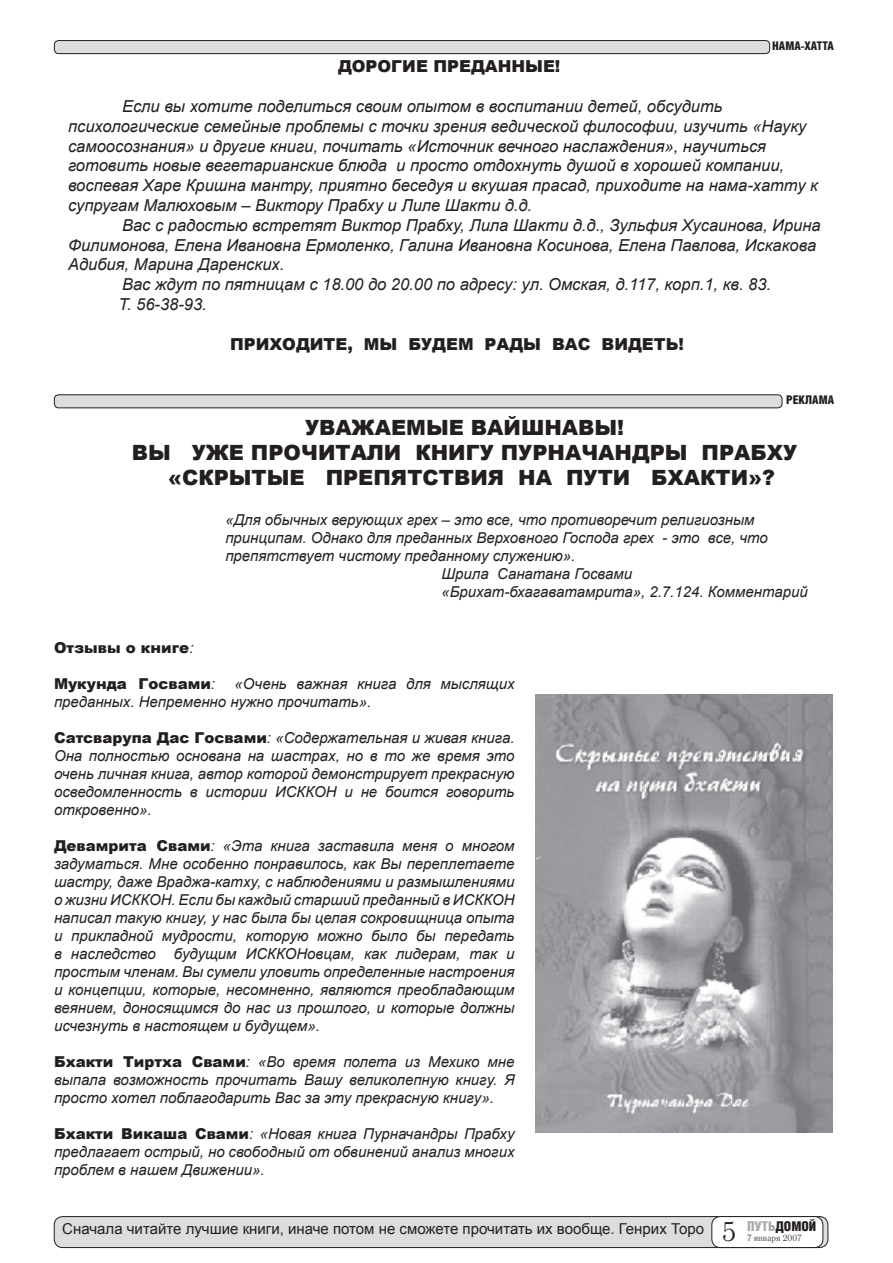
<style>
.page{position:relative;width:893px;height:1263px;background:#fff}
.page>*{position:absolute;margin:0;border:0;box-sizing:border-box;transform-origin:0 0}
.t1{font:27px "Literaturnaya C";color:#231f20}
.t2{font:900 21px "Arial";color:#231f20}
.t3{font:italic 16.5px/19.8px "Arial";color:#231f20}
.t4{font:900 16.5px "Arial";color:#231f20}
.t5{font:italic 15px/18px "Arial";color:#231f20;text-align:justify}
.t6{font:15px "Arial";color:#231f20}
.t7{font:900 15px "Arial";color:#231f20}
.t8{font:900 13.5px "Helios Cond";color:#231f20}
.t9{font:900 12px "Helios Cond";color:#231f20}
.t10{font:9px "Literaturnaya C";color:#231f20}
.s1{font-weight:400;font-style:italic}
.s2{font-weight:900;font-style:normal}
.s3{color:#a8a9ad}
</style>
<div class="page">
<svg style="left:53px;top:1216px;width:776px;height:31px;background:#dadadc"></svg>
<svg style="left:54px;top:40px;width:716px;height:14px;background:#c3c3c5"></svg>
<img style="left:536px;top:694px;width:296px;height:439px">
<svg style="left:54px;top:394px;width:729px;height:14px;background:#c6c7c8"></svg>
<p class="t9" style="left:772px;top:39px;width:63px">НАМА-ХАТТА</p>
<p class="t4" style="left:338px;top:55px;width:224px">ДОРОГИЕ ПРЕДАННЫЕ!</p>
<p class="t3" style="left:68px;top:96px;width:751px;text-indent:54px">Если вы хотите поделиться своим опытом в воспитании детей, обсудить психологические семейные проблемы с точки зрения ведической философии, изучить «Науку самоосознания» и другие книги, почитать «Источник вечного наслаждения», научиться готовить новые вегетарианские блюда и просто отдохнуть душой в хорошей компании, воспевая Харе Кришна мантру, приятно беседуя и вкушая прасад, приходите на нама-хатту к супругам Малюховым – Виктору Прабху и Лиле Шакти д.д.</p>
<p class="t3" style="left:122px;top:215px;width:700px">Вас с радостью встретят Виктор Прабху, Лила Шакти д.д., Зульфия Хусаинова, Ирина</p>
<p class="t3" style="left:68px;top:235px;width:750px">Филимонова, Елена Ивановна Ермоленко, Галина Ивановна Косинова, Елена Павлова, Искакова</p>
<p class="t3" style="left:68px;top:255px;width:218px">Адибия, Марина Даренских.</p>
<p class="t3" style="left:122px;top:275px;width:651px">Вас ждут по пятницам с 18.00 до 20.00 по адресу: ул. Омская, д.117, корп.1, кв. 83.</p>
<p class="t3" style="left:118px;top:294px;width:90px">Т. 56-38-93.</p>
<p class="t4" style="left:230px;top:332px;width:455px">ПРИХОДИТЕ, МЫ БУДЕМ РАДЫ ВАС ВИДЕТЬ!</p>
<p class="t9" style="left:786px;top:393px;width:49px">РЕКЛАМА</p>
<h2 class="t2" style="left:305px;top:412px;width:321px">УВАЖАЕМЫЕ ВАЙШНАВЫ!</h2>
<h2 class="t2" style="left:132px;top:437px;width:667px">ВЫ УЖЕ ПРОЧИТАЛИ КНИГУ ПУРНАЧАНДРЫ ПРАБХУ</h2>
<h2 class="t2" style="left:168px;top:463px;width:609px">«СКРЫТЫЕ ПРЕПЯТСТВИЯ НА ПУТИ БХАКТИ»?</h2>
<p class="t5" style="left:225px;top:511px;width:531px">«Для обычных верующих грех – это все, что противоречит религиозным</p>
<p class="t5" style="left:225px;top:529px;width:544px">принципам. Однако для преданных Верховного Господа грех - это все, что</p>
<p class="t5" style="left:225px;top:547px;width:351px">препятствует чистому преданному служению».</p>
<p class="t5" style="left:441px;top:565px;width:192px">Шрила Санатана Госвами</p>
<p class="t5" style="left:441px;top:583px;width:368px">«Брихат-бхагаватамрита», 2.7.124. Комментарий</p>
<p class="t7" style="left:54px;top:637px;width:141px">Отзывы о книге<span class="s1">:</span></p>
<p class="t7" style="left:54px;top:673px;width:163px">Мукунда Госвами<span class="s1">:</span></p>
<p class="t5" style="left:54px;top:675px;width:462px;text-indent:181px">«Очень важная книга для мыслящих преданных. Непременно нужно прочитать».</p>
<p class="t5" style="left:54px;top:729px;width:462px"><span class="s2">Сатсварупа Дас Госвами</span>: «Содержательная и живая книга.<br>Она полностью основана на шастрах, но в то же время это очень личная книга, автор которой демонстрирует прекрасную осведомленность в истории ИСККОН и не боится говорить откровенно».</p>
<p class="t5" style="left:54px;top:837px;width:462px"><span class="s2">Девамрита Свами</span>: «Эта книга заставила меня о многом задуматься. Мне особенно понравилось, как Вы переплетаете шастру, даже Враджа-катху, с наблюдениями и размышлениями о жизни ИСККОН. Если бы каждый старший преданный в ИСККОН написал такую книгу, у нас была бы целая сокровищница опыта и прикладной мудрости, которую можно было бы передать в наследство будущим ИСККОНовцам, как лидерам, так и простым членам. Вы сумели уловить определенные настроения и концепции, которые, несомненно, являются преобладающим веянием, доносящимся до нас из прошлого, и которые должны исчезнуть в настоящем и будущем».</p>
<p class="t5" style="left:54px;top:1053px;width:462px"><span class="s2">Бхакти Тиртха Свами</span>: «Во время полета из Мехико мне выпала возможность прочитать Вашу великолепную книгу. Я просто хотел поблагодарить Вас за эту прекрасную книгу».</p>
<p class="t5" style="left:54px;top:1125px;width:462px"><span class="s2">Бхакти Викаша Свами</span>: «Новая книга Пурначандры Прабху предлагает острый, но свободный от обвинений анализ многих проблем в нашем Движении».</p>
<p class="t6" style="left:62px;top:1218px;width:643px">Сначала читайте лучшие книги, иначе потом не сможете прочитать их вообще. Генрих Торо</p>
<h1 class="t1" style="left:722px;top:1216px;width:16px">5</h1>
<p class="t8" style="left:747px;top:1219px;width:71px"><span class="s3">ПУТЬ</span>ДОМОЙ</p>
<p class="t10" style="left:747px;top:1233px;width:56px">7 января 2007</p>
</div>
